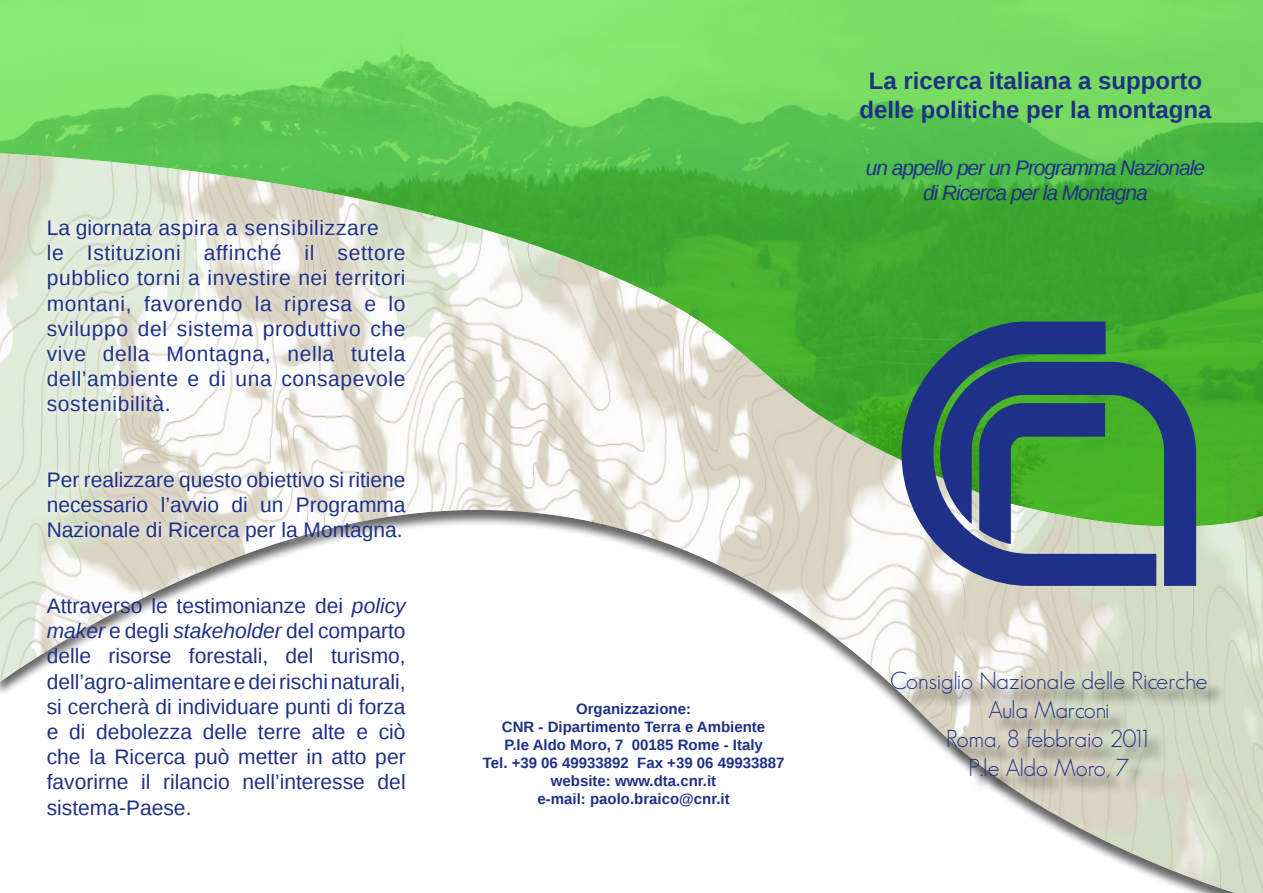
<style>
.page{position:relative;width:1263px;height:893px;background:#fff}
.page>*{position:absolute;margin:0;border:0;box-sizing:border-box;transform-origin:0 0}
.t1{font:300 24px/28.8px "Geosans";color:#1f3087;text-align:center}
.t2{font:700 24px/28.8px "Liberation Sans";color:#1f3087;text-align:center}
.t3{font:21px/25.2px "Liberation Sans";letter-spacing:.03em;color:#1f3087;text-align:justify}
.t4{font:italic 21px/25.2px "Liberation Sans";letter-spacing:-.05em;color:#1f3087;text-align:center}
.t5{font:700 15px/18px "Liberation Sans";color:#1f3087;text-align:center}
.s1{font-style:italic}
</style>
<div class="page">
<svg style="left:0;top:0;width:1263px;height:153px;background:#74da62"></svg>
<img style="left:0;top:153px;width:1263px;height:740px">
<div style="left:444px;top:683px;width:379px;height:143px;background:#fff"></div>
<div style="left:37px;top:210px;width:377px;height:613px;background:#fff;opacity:.75"></div>
<div style="left:893px;top:674px;width:331px;height:121px;background:#000;opacity:.75"></div>
<svg style="left:901px;top:321px;width:255px;height:265px;background:#477673"></svg>
<svg style="left:940px;top:362px;width:256px;height:224px;background:#447172"></svg>
<p class="t3" style="left:47px;top:216px;width:360px;text-align:left">La giornata aspira a sensibilizzare<br>le Istituzioni affinché il settore pubblico torni a investire nei territori montani, favorendo la ripresa e lo sviluppo del sistema produttivo che vive della Montagna, nella tutela dell’ambiente e di una consapevole sostenibilità.</p>
<p class="t3" style="left:47px;top:468px;width:360px">Per realizzare questo obiettivo si ritiene necessario l’avvio di un Programma Nazionale di Ricerca per la Montagna.</p>
<p class="t3" style="left:47px;top:594px;width:360px">Attraverso le testimonianze dei <span class="s1">policy maker</span> e degli <span class="s1">stakeholder</span> del comparto delle risorse forestali, del turismo, dell’agro-alimentare e dei rischi naturali, si cercherà di individuare punti di forza e di debolezza delle terre alte e ciò che la Ricerca può metter in atto per favorirne il rilancio nell’interesse del sistema-Paese.</p>
<p class="t5" style="left:483px;top:700px;width:303px">Organizzazione:<br>CNR - Dipartimento Terra e Ambiente<br>P.le Aldo Moro, 7 00185 Rome - Italy<br>Tel. +39 06 49933892 Fax +39 06 49933887 website: www.dta.cnr.it<br>e-mail: paolo.braico@cnr.it</p>
<p class="t2" style="left:859px;top:66px;width:354px">La ricerca italiana a supporto delle politiche per la montagna</p>
<p class="t4" style="left:866px;top:155px;width:341px">un appello per un Programma Nazionale di Ricerca per la Montagna</p>
<p class="t1" style="left:890px;top:667px;width:319px">Consiglio Nazionale delle Ricerche<br>Aula Marconi<br>Roma, 8 febbraio 2011<br>P.le Aldo Moro, 7</p>
</div>
